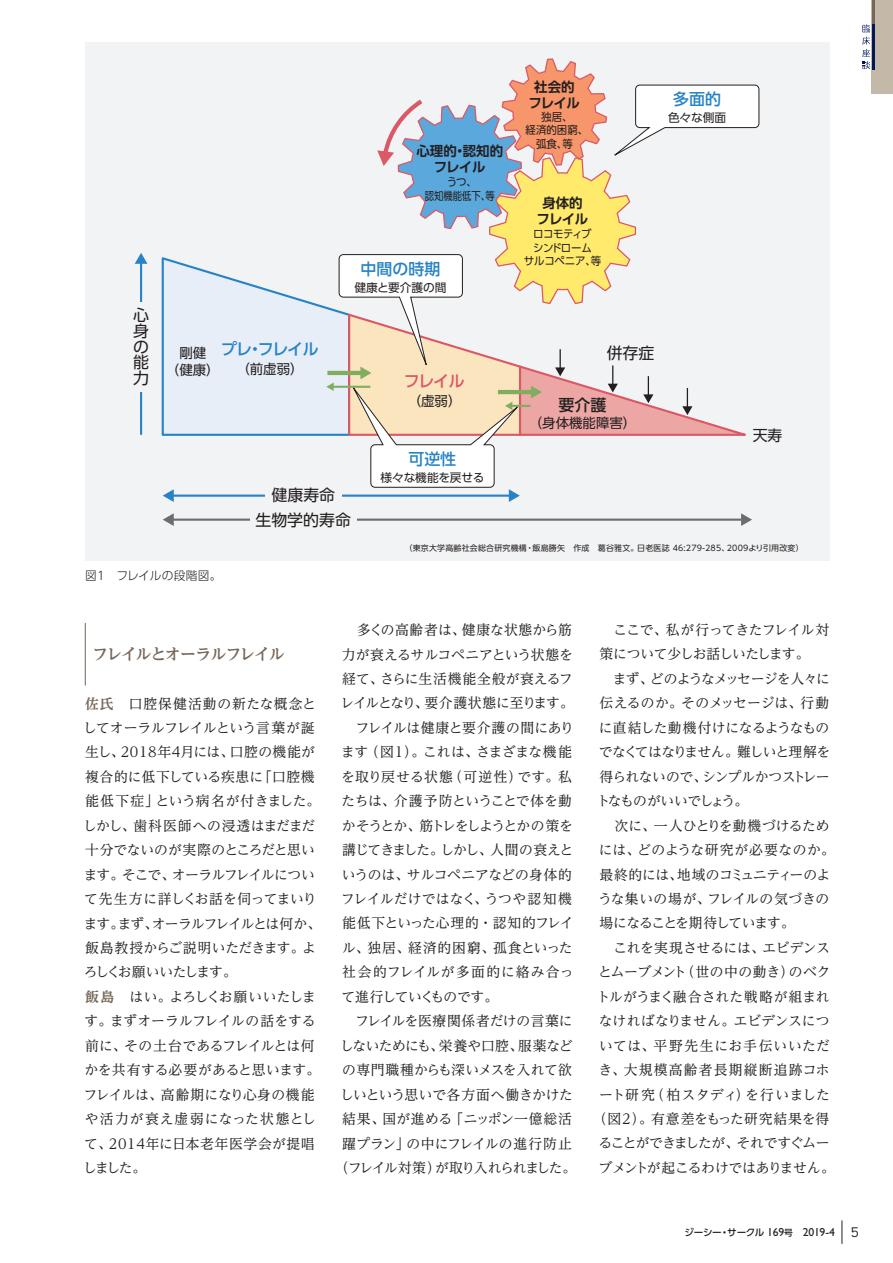
<style>
.page{position:relative;width:893px;height:1263px;background:#fff}
.page>*{position:absolute;margin:0;border:0;box-sizing:border-box;transform-origin:0 0}
.t1{font:15.9px/15.8px "UD Shin Go Pr 6 N";color:#231f20;text-align:justify}
.t2{font:500 15.9px "UD Shin Go Pr 6 N";color:#2783c5}
.t3{font:700 15.9px "UD Reimin Pr 6 N";letter-spacing:-.06em;color:#766758}
.t4{font:500 15.9px "UD Shin Go Pr 6 N";color:#db5867}
.t5{font:500 15.9px "UD Shin Go Pr 6 N";color:#231f20}
.t6{font:14.85px "UD Shin Go Pr 6 N";color:#231f20}
.t7{font:13.8px/24.5px "UD Reimin Pr 6 N";letter-spacing:-.015em;color:#231f20}
.t8{font:13.8px "UD Reimin Pr 6 N";letter-spacing:-.075em;color:#231f20}
.t9{font:13.8px "UD Reimin Pr 6 N";letter-spacing:.01em;color:#231f20}
.t10{font:13.8px "UD Reimin Pr 6 N";letter-spacing:-.07em;color:#231f20}
.t11{font:13.8px "UD Reimin Pr 6 N";letter-spacing:-.05em;color:#231f20}
.t12{font:13.8px "UD Reimin Pr 6 N";letter-spacing:.005em;color:#231f20}
.t13{font:13.8px "UD Reimin Pr 6 N";letter-spacing:-.035em;color:#231f20}
.t14{font:13.8px "UD Reimin Pr 6 N";letter-spacing:.015em;color:#231f20}
.t15{font:13.8px "UD Reimin Pr 6 N";letter-spacing:-.045em;color:#231f20}
.t16{font:13.8px "UD Reimin Pr 6 N";letter-spacing:-.09em;color:#231f20}
.t17{font:13.8px "UD Reimin Pr 6 N";letter-spacing:-.065em;color:#231f20}
.t18{font:13.8px "UD Reimin Pr 6 N";letter-spacing:.065em;color:#231f20}
.t19{font:13.8px "UD Reimin Pr 6 N";letter-spacing:.035em;color:#231f20}
.t20{font:13.8px "UD Reimin Pr 6 N";letter-spacing:.04em;color:#231f20}
.t21{font:13.8px "UD Reimin Pr 6 N";letter-spacing:.03em;color:#231f20}
.t22{font:13.8px "UD Reimin Pr 6 N";letter-spacing:.025em;color:#231f20}
.t23{font:13.8px "UD Reimin Pr 6 N";letter-spacing:.055em;color:#231f20}
.t24{font:13.8px "UD Reimin Pr 6 N";letter-spacing:.06em;color:#231f20}
.t25{font:13.8px "UD Reimin Pr 6 N";letter-spacing:.085em;color:#231f20}
.t26{font:13.8px "UD Reimin Pr 6 N";letter-spacing:-.055em;color:#231f20}
.t27{font:13.5px/16.5px "UD Shin Go Pr 6 N";color:#231f20;text-align:center}
.t28{font:700 13.5px/15.9px "UD Shin Go Pr 6 N De";letter-spacing:-.03em;color:#231f20;text-align:center}
.t29{font:700 13.5px/15.9px "UD Shin Go Pr 6 N De";color:#231f20;text-align:center}
.t30{font:11.7px "UD Shin Go Pr 6 N";letter-spacing:-.005em;color:#231f20}
.t31{font:300 11.7px "UD Shin Go Pr 6 N";letter-spacing:.025em;color:#231f20}
.t32{font:10.95px/13.5px "UD Shin Go Pr 6 N";color:#231f20;text-align:center;scale:.95 1}
.t33{font:10.95px/13.5px "UD Shin Go Pr 6 N";letter-spacing:-.02em;color:#231f20;text-align:center;scale:.95 1}
.t34{font:500 9.6px "UD Shin Go Pro";letter-spacing:-.045em;color:#231f20}
.t35{font:7.95px "UD Shin Go Pr 6 N";letter-spacing:.025em;color:#231f20}
.s1{font-weight:700;color:#766758}
.s2{font-family:"Gill Sans Std";font-weight:400;font-size:11.7px}
.s3{font-size:8.7px}
.s4{font-family:"Copperplate Gothic Std 29 AB";font-weight:400;font-size:13.35px}
</style>
<div class="page">
<hr style="left:0;top:0;width:1px;height:94px;background:#b6a897">
<div style="left:872px;top:0;width:21px;height:94px;background:#c4b8a8"></div>
<hr style="left:872px;top:23px;width:3px;height:47px;background:#001954">
<svg style="left:862px;top:24px;width:8px;height:45px"></svg>
<hr style="left:872px;top:0;width:3px;height:23px;background:#766758">
<hr style="left:85px;top:623px;width:1px;height:62px;background:#766758">
<div style="left:85px;top:43px;width:744px;height:518px;background:#f2f3f4"></div>
<hr style="left:140px;top:262px;width:2px;height:173px;background:#2783c5">
<svg style="left:135px;top:253px;width:12px;height:11px"></svg>
<hr style="left:172px;top:519px;width:571px;height:2px;background:#6c6d70">
<svg style="left:163px;top:513px;width:11px;height:13px"></svg>
<svg style="left:741px;top:513px;width:11px;height:13px"></svg>
<div style="left:250px;top:508px;width:106px;height:24px;background:#f2f3f4"></div>
<div style="left:126px;top:302px;width:30px;height:89px;background:#f2f3f4"></div>
<svg style="left:161px;top:58px;width:598px;height:444px"></svg>
<svg style="left:842px;top:1220px;width:1px;height:24px"></svg>
<p class="t1" style="left:133px;top:307px;width:17px">心身の能力</p>
<p class="t27" style="left:166px;top:345px;width:55px">剛健<br>（健康）</p>
<p class="t31" style="left:85px;top:566px;width:138px">図1　フレイルの段階図。</p>
<p class="t29" style="left:416px;top:143px;width:88px">心理的・認知的フレイル</p>
<p class="t32" style="left:425px;top:175px;width:76px">うつ、<br>認知機能低下、等</p>
<p class="t2" style="left:221px;top:336px;width:99px">プレ・フレイル</p>
<p class="t27" style="left:236px;top:360px;width:69px">（前虚弱）</p>
<p class="t1" style="left:271px;top:487px;width:65px">健康寿命</p>
<p class="t2" style="left:361px;top:256px;width:81px">中間の時期</p>
<p class="t30" style="left:354px;top:278px;width:94px">健康と要介護の間</p>
<p class="t4" style="left:404px;top:368px;width:62px">フレイル</p>
<p class="t27" style="left:408px;top:392px;width:55px">（虚弱）</p>
<p class="t2" style="left:408px;top:446px;width:49px">可逆性</p>
<p class="t30" style="left:381px;top:468px;width:105px">様々な機能を戻せる</p>
<p class="t1" style="left:255px;top:512px;width:97px">生物学的寿命</p>
<p class="t28" style="left:528px;top:78px;width:53px">社会的フレイル</p>
<p class="t32" style="left:526px;top:110px;width:68px">独居、<br>経済的困窮、弧食、等</p>
<p class="t28" style="left:537px;top:195px;width:53px">身体的フレイル</p>
<p class="t33" style="left:524px;top:227px;width:83px">ロコモティブ<br>シンドローム<br>サルコペニア、等</p>
<p class="t2" style="left:673px;top:86px;width:49px">多面的</p>
<p class="t30" style="left:668px;top:108px;width:60px">色々な側面</p>
<p class="t1" style="left:607px;top:344px;width:49px">併存症</p>
<p class="t5" style="left:559px;top:392px;width:49px">要介護</p>
<p class="t27" style="left:529px;top:414px;width:109px">（身体機能障害）</p>
<p class="t6" style="left:753px;top:424px;width:31px">天寿</p>
<p class="t35" style="left:405px;top:542px;width:401px">（東京大学高齢社会総合研究機構・飯島勝矢　作成　葛谷雅文。日老医誌 46:279-285、2009より引用改変）</p>
<p class="t3" style="left:93px;top:641px;width:194px">フレイルとオーラルフレイル</p>
<p class="t7" style="left:83px;top:691px;width:240px"><span class="s1">佐氏　</span>口腔保健活動の新たな概念としてオーラルフレイルという言葉が誕生し、2018年4月には、口腔の機能が複合的に低下している疾患に「口腔機能低下症」という病名が付きました。しかし、歯科医師への浸透はまだまだ十分でないのが実際のところだと思います。そこで、オーラルフレイルについて先生方に詳しくお話を伺ってまいります。まず、オーラルフレイルとは何か、飯島教授からご説明いただきます。よろしくお願いいたします。<br><span class="s1">飯島　</span>はい。よろしくお願いいたします。まずオーラルフレイルの話をする前に、その土台であるフレイルとは何かを共有する必要があると思います。フレイルは、高齢期になり心身の機能や活力が衰え虚弱になった状態として、2014年に日本老年医学会が提唱しました。</p>
<p class="t12" style="left:342px;top:619px;width:231px">　多くの高齢者は、健康な状態から筋</p>
<p class="t7" style="left:342px;top:642px;width:232px">力が衰えるサルコペニアという状態を</p>
<p class="t14" style="left:342px;top:667px;width:232px">経て、さらに生活機能全般が衰えるフ</p>
<p class="t8" style="left:340px;top:692px;width:235px">レイルとなり、要介護状態に至ります。</p>
<p class="t7" style="left:342px;top:715px;width:233px">　フレイルは健康と要介護の間にあり</p>
<p class="t7" style="left:341px;top:739px;width:232px">ます（図1）。これは、さまざまな機能</p>
<p class="t14" style="left:341px;top:765px;width:232px">を取り戻せる状態（可逆性）です。私</p>
<p class="t7" style="left:342px;top:788px;width:232px">たちは、介護予防ということで体を動</p>
<p class="t17" style="left:342px;top:814px;width:233px">かそうとか、筋トレをしようとかの策を</p>
<p class="t10" style="left:342px;top:839px;width:233px">講じてきました。しかし、人間の衰えと</p>
<p class="t7" style="left:342px;top:862px;width:232px">いうのは、サルコペニアなどの身体的</p>
<p class="t9" style="left:341px;top:887px;width:232px">フレイルだけではなく、うつや認知機</p>
<p class="t7" style="left:342px;top:911px;width:233px">能低下といった心理的・認知的フレイ</p>
<p class="t18" style="left:342px;top:936px;width:233px">ル、独居、経済的困窮、孤食といった</p>
<p class="t23" style="left:342px;top:961px;width:233px">社会的フレイルが多面的に絡み合っ</p>
<p class="t26" style="left:342px;top:985px;width:158px">て進行していくものです。</p>
<p class="t7" style="left:342px;top:1008px;width:232px">　フレイルを医療関係者だけの言葉に</p>
<p class="t15" style="left:340px;top:1034px;width:234px">しないためにも、栄養や口腔、服薬など</p>
<p class="t7" style="left:342px;top:1057px;width:231px">の専門職種からも深いメスを入れて欲</p>
<p class="t7" style="left:340px;top:1082px;width:234px">しいという思いで各方面へ働きかけた</p>
<p class="t19" style="left:342px;top:1107px;width:231px">結果、国が進める「ニッポン一億総活</p>
<p class="t9" style="left:342px;top:1132px;width:231px">躍プラン」の中にフレイルの進行防止</p>
<p class="t16" style="left:335px;top:1156px;width:243px">（フレイル対策）が取り入れられました。</p>
<p class="t7" style="left:600px;top:617px;width:231px">　ここで、私が行ってきたフレイル対</p>
<p class="t15" style="left:600px;top:643px;width:212px">策について少しお話しいたします。</p>
<p class="t8" style="left:600px;top:667px;width:232px">　まず、どのようなメッセージを人々に</p>
<p class="t7" style="left:600px;top:690px;width:231px">伝えるのか。そのメッセージは、行動</p>
<p class="t13" style="left:599px;top:716px;width:232px">に直結した動機付けになるようなもの</p>
<p class="t11" style="left:599px;top:741px;width:233px">でなくてはなりません。難しいと理解を</p>
<p class="t13" style="left:600px;top:765px;width:232px">得られないので、シンプルかつストレー</p>
<p class="t16" style="left:596px;top:790px;width:153px">トなものがいいでしょう。</p>
<p class="t7" style="left:600px;top:813px;width:231px">　次に、一人ひとりを動機づけるため</p>
<p class="t20" style="left:599px;top:839px;width:238px">には、どのような研究が必要なのか。</p>
<p class="t11" style="left:600px;top:863px;width:232px">最終的には、地域のコミュニティーのよ</p>
<p class="t21" style="left:598px;top:887px;width:233px">うな集いの場が、フレイルの気づきの</p>
<p class="t8" style="left:600px;top:912px;width:197px">場になることを期待しています。</p>
<p class="t7" style="left:600px;top:935px;width:232px">　これを実現させるには、エビデンス</p>
<p class="t7" style="left:598px;top:959px;width:234px">とムーブメント（世の中の動き）のベク</p>
<p class="t9" style="left:596px;top:985px;width:235px">トルがうまく融合された戦略が組まれ</p>
<p class="t7" style="left:599px;top:1008px;width:232px">なければなりません。エビデンスにつ</p>
<p class="t24" style="left:599px;top:1034px;width:232px">いては、平野先生にお手伝いいただ</p>
<p class="t25" style="left:598px;top:1059px;width:233px">き、大規模高齢者長期縦断追跡コホ</p>
<p class="t22" style="left:599px;top:1083px;width:232px">ート研究（柏スタディ）を行いました</p>
<p class="t12" style="left:593px;top:1107px;width:238px">（図2）。有意差をもった研究結果を得</p>
<p class="t10" style="left:599px;top:1132px;width:233px">ることができましたが、それですぐムー</p>
<p class="t7" style="left:599px;top:1155px;width:238px">ブメントが起こるわけではありません。</p>
<p class="t34" style="left:684px;top:1225px;width:176px">ジーシー・サークル <span class="s2">169</span><span class="s3">号</span> <span class="s2">2019-4</span> <span class="s4">5</span></p>
</div>
